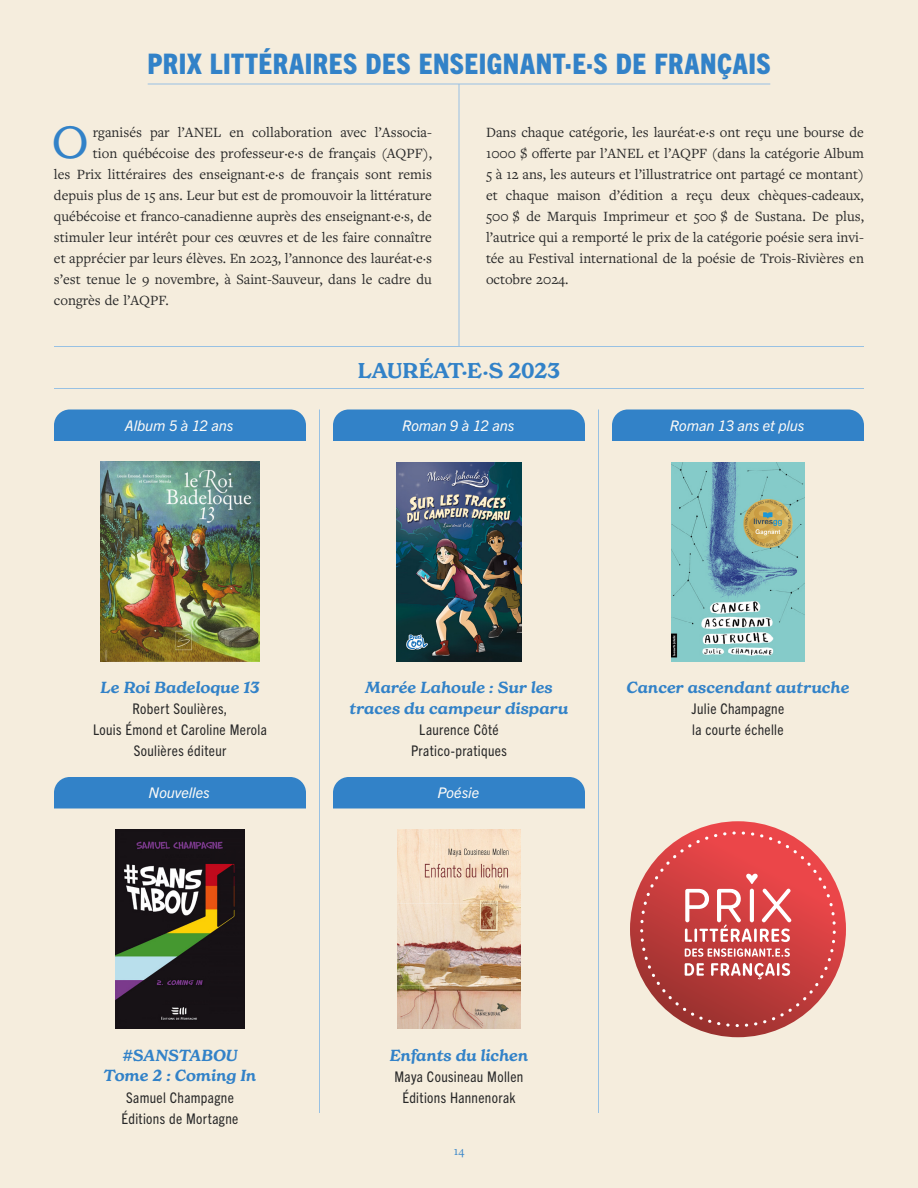
<style>
.page{position:relative;width:918px;height:1188px;background:#f5eddd}
.page>*{position:absolute;margin:0;border:0;box-sizing:border-box;transform-origin:0 0}
.t1{font:44.25px "New Spirit";color:#3282c8}
.t2{font:800 condensed 28.35px "Trade Gothic Next LT Pro";letter-spacing:.02em;color:#3282c8}
.t3{font:600 21px "New Spirit";letter-spacing:-.005em;color:#3282c8}
.t4{font:italic 600 15.75px/21px "New Spirit";color:#3282c8;text-align:center}
.t5{font:14.7px/21px "Freight Text Pro";color:#282828;text-align:justify}
.t6{font:condensed 14.7px/21px "Trade Gothic Next LT Pro";letter-spacing:.025em;color:#282828;text-align:center}
.t7{font:italic 14.7px "Trade Gothic Next LT Pro";letter-spacing:-.005em;color:#fcfaf7}
.t8{font:12.6px "Freight Text Pro";color:#3282c8}
</style>
<div class="page">
<div style="left:54px;top:410px;width:252px;height:31px;background:#3282c8"></div>
<img style="left:100px;top:462px;width:160px;height:200px">
<div style="left:54px;top:777px;width:252px;height:31px;background:#3282c8"></div>
<img style="left:116px;top:830px;width:128px;height:199px">
<div style="left:333px;top:777px;width:252px;height:31px;background:#3282c8"></div>
<img style="left:397px;top:830px;width:124px;height:199px">
<div style="left:333px;top:410px;width:252px;height:31px;background:#3282c8"></div>
<img style="left:397px;top:462px;width:124px;height:200px">
<div style="left:612px;top:410px;width:252px;height:31px;background:#3282c8"></div>
<img style="left:672px;top:462px;width:132px;height:200px">
<hr style="left:459px;top:84px;width:1px;height:262px;background:#98c1e3">
<hr style="left:148px;top:84px;width:622px;height:1px;background:#98c1e3">
<hr style="left:54px;top:388px;width:810px;height:1px;background:#98c1e3">
<hr style="left:54px;top:346px;width:810px;height:1px;background:#98c1e3">
<svg style="left:630px;top:821px;width:216px;height:216px;background:#c84040"></svg>
<svg style="left:640px;top:831px;width:196px;height:196px;background:#d36261"></svg>
<hr style="left:598px;top:410px;width:1px;height:703px;background:#98c1e3">
<hr style="left:319px;top:410px;width:1px;height:703px;background:#98c1e3">
<h2 class="t2" style="left:147px;top:44px;width:625px">PRIX LITTÉRAIRES DES ENSEIGNANT·E·S DE FRANÇAIS</h2>
<h1 class="t1" style="left:52px;top:114px;width:38px">O</h1>
<p class="t5" style="left:93px;top:121px;width:341px">rganisés par l’ANEL en collaboration avec l’Associa‑</p>
<p class="t5" style="left:93px;top:142px;width:341px">tion québécoise des professeur·e·s de français (AQPF),</p>
<p class="t5" style="left:54px;top:163px;width:380px">les Prix littéraires des enseignant·e·s de français sont remis</p>
<p class="t5" style="left:54px;top:184px;width:379px">depuis plus de 15 ans. Leur but est de promouvoir la littérature</p>
<p class="t5" style="left:54px;top:205px;width:380px">québécoise et franco‑canadienne auprès des enseignant·e·s, de</p>
<p class="t5" style="left:54px;top:226px;width:379px">stimuler leur intérêt pour ces œuvres et de les faire connaître</p>
<p class="t5" style="left:54px;top:247px;width:380px">et apprécier par leurs élèves. En 2023, l’annonce des lauréat·e·s</p>
<p class="t5" style="left:54px;top:268px;width:379px">s’est tenue le 9 novembre, à Saint‑Sauveur, dans le cadre du</p>
<p class="t5" style="left:54px;top:289px;width:115px">congrès de l’AQPF.</p>
<p class="t5" style="left:486px;top:121px;width:380px">Dans chaque catégorie, les lauréat·e·s ont reçu une bourse de 1000 $ offerte par l’ANEL et l’AQPF (dans la catégorie Album 5 à 12 ans, les auteurs et l’illustratrice ont partagé ce montant) et chaque maison d’édition a reçu deux chèques‑cadeaux, 500 $ de Marquis Imprimeur et 500 $ de Sustana. De plus, l’autrice qui a remporté le prix de la catégorie poésie sera invi‑ tée au Festival international de la poésie de Trois‑Rivières en octobre 2024.</p>
<p class="t7" style="left:125px;top:415px;width:110px">Album 5 à 12 ans</p>
<h3 class="t3" style="left:358px;top:358px;width:204px">LAURÉAT·E·S 2023</h3>
<p class="t7" style="left:402px;top:415px;width:114px">Roman 9 à 12 ans</p>
<p class="t7" style="left:670px;top:415px;width:136px">Roman 13 ans et plus</p>
<p class="t4" style="left:100px;top:677px;width:161px">Le Roi Badeloque 13</p>
<p class="t6" style="left:93px;top:697px;width:175px">Robert Soulières,<br>Louis Émond et Caroline Merola<br>Soulières éditeur</p>
<p class="t7" style="left:149px;top:782px;width:63px">Nouvelles</p>
<p class="t4" style="left:350px;top:677px;width:220px">Marée Lahoule : Sur les traces du campeur disparu</p>
<p class="t6" style="left:411px;top:718px;width:97px">Laurence Côté<br>Pratico‑pratiques</p>
<p class="t7" style="left:437px;top:782px;width:43px">Poésie</p>
<p class="t4" style="left:627px;top:677px;width:224px">Cancer ascendant autruche</p>
<p class="t6" style="left:692px;top:697px;width:94px;text-align:left">Julie Champagne la courte échelle</p>
<p class="t4" style="left:104px;top:1044px;width:154px">#SANSTABOU<br>Tome 2 : Coming In</p>
<p class="t6" style="left:121px;top:1086px;width:119px">Samuel Champagne<br>Éditions de Mortagne</p>
<p class="t4" style="left:390px;top:1044px;width:140px">Enfants du lichen</p>
<p class="t6" style="left:395px;top:1065px;width:130px">Maya Cousineau Mollen<br>Éditions Hannenorak</p>
<p class="t8" style="left:454px;top:1143px;width:12px">14</p>
</div>
